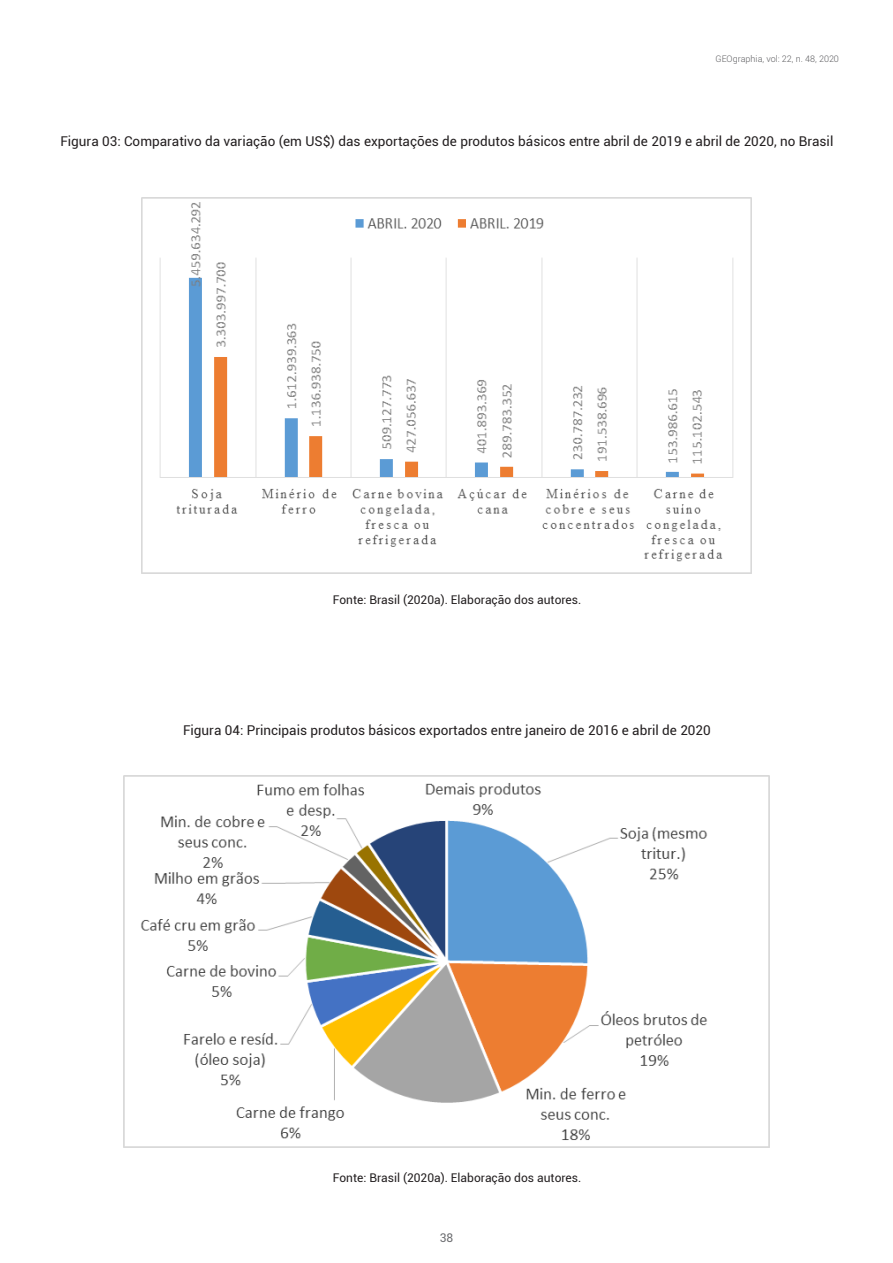
<style>
.page{position:relative;width:893px;height:1263px;background:#fff}
.page>*{position:absolute;margin:0;border:0;box-sizing:border-box;transform-origin:0 0}
.t1{font:13.5px "Roboto";color:#231f20}
.t2{font:12px "Roboto";color:#231f20}
.t3{font:12px "Roboto";color:#6c6d70}
.t4{font:300 9px "Roboto";color:#5f5f62}
</style>
<div class="page">
<img style="left:123px;top:775px;width:647px;height:372px">
<img style="left:141px;top:198px;width:611px;height:376px">
<p class="t4" style="left:715px;top:52px;width:125px">GEOgraphia, vol: 22, n. 48, 2020</p>
<p class="t1" style="left:60px;top:132px;width:774px">Figura 03: Comparativo da variação (em US$) das exportações de produtos básicos entre abril de 2019 e abril de 2020, no Brasil</p>
<p class="t2" style="left:333px;top:591px;width:250px">Fonte: Brasil (2020a). Elaboração dos autores.</p>
<p class="t1" style="left:183px;top:721px;width:529px">Figura 04: Principais produtos básicos exportados entre janeiro de 2016 e abril de 2020</p>
<p class="t2" style="left:333px;top:1169px;width:250px">Fonte: Brasil (2020a). Elaboração dos autores.</p>
<p class="t3" style="left:440px;top:1229px;width:15px">38</p>
</div>
